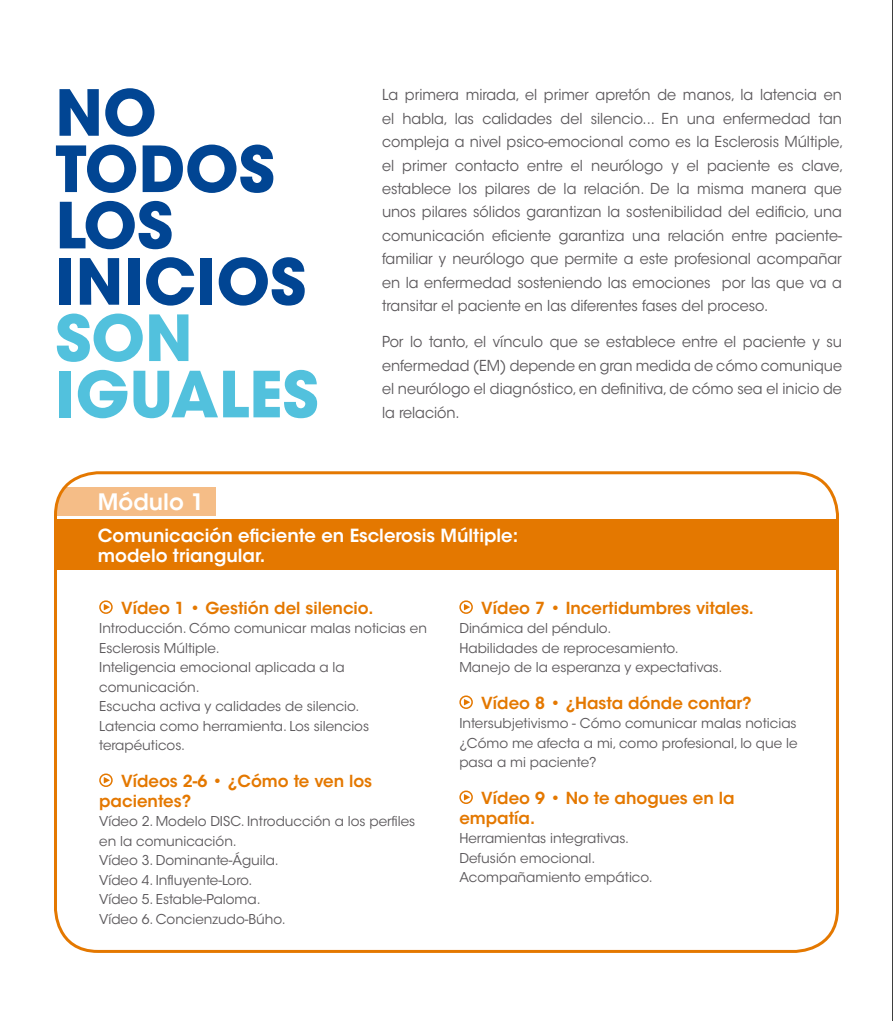
<style>
.page{position:relative;width:893px;height:1021px;background:#fff}
.page>*{position:absolute;margin:0;border:0;box-sizing:border-box;transform-origin:0 0}
.t1{font:700 63px/56.2px "ITC Avant Garde Std";color:#014593}
.t2{font:700 63px/56.2px "ITC Avant Garde Std";color:#52c1dd}
.t3{font:600 22.5px "ITC Avant Garde Std";color:#fff}
.t4{font:600 18px/19.5px "ITC Avant Garde Std";color:#fff}
.t5{font:600 16.5px/19.5px "ITC Avant Garde Std";color:#e47800}
.t6{font:15px/23.4px "ITC Avant Garde Std";color:#5b585b;text-align:justify;scale:.96 1}
.t7{font:13.5px/19.5px "ITC Avant Garde Std";color:#5b585b}
</style>
<div class="page">
<div style="left:56px;top:519px;width:781px;height:51px;background:#e47800"></div>
<div style="left:56px;top:487px;width:160px;height:29px;background:#f5bd87"></div>
<div style="left:54px;top:471px;width:785px;height:481px;border:3px solid #e47800;border-radius:43px"></div>
<div style="left:99px;top:600px;width:14px;height:14px;border:2px solid #e47800;border-radius:50%"></div>
<svg style="left:104px;top:604px;width:6px;height:6px"></svg>
<div style="left:99px;top:773px;width:14px;height:14px;border:2px solid #e47800;border-radius:50%"></div>
<svg style="left:104px;top:777px;width:6px;height:6px"></svg>
<div style="left:459px;top:600px;width:14px;height:14px;border:2px solid #e47800;border-radius:50%"></div>
<svg style="left:464px;top:604px;width:6px;height:6px"></svg>
<div style="left:459px;top:695px;width:14px;height:14px;border:2px solid #e47800;border-radius:50%"></div>
<svg style="left:464px;top:699px;width:6px;height:6px"></svg>
<div style="left:459px;top:790px;width:14px;height:14px;border:2px solid #e47800;border-radius:50%"></div>
<svg style="left:464px;top:794px;width:6px;height:6px"></svg>
<hr style="left:892px;top:0;width:1px;height:1020px;background:#000">
<h1 class="t1" style="left:55px;top:84px;width:252px">NO<br>TODOS<br>LOS<br>INICIOS</h1>
<h1 class="t2" style="left:55px;top:309px;width:265px">SON<br>IGUALES</h1>
<p class="t6" style="left:382px;top:83px;width:482px">La primera mirada, el primer apretón de manos, la latencia en el habla, las calidades del silencio... En una enfermedad tan compleja a nivel psico-emocional como es la Esclerosis Múltiple, el primer contacto entre el neurólogo y el paciente es clave, establece los pilares de la relación. De la misma manera que unos pilares sólidos garantizan la sostenibilidad del edificio, una comunicación eficiente garantiza una relación entre paciente&shy;familiar y neurólogo que permite a este profesional acompañar en la enfermedad sosteniendo las emociones por las que va a transitar el paciente en las diferentes fases del proceso.</p>
<p class="t6" style="left:382px;top:330px;width:481px">Por lo tanto, el vínculo que se establece entre el paciente y su enfermedad (EM) depende en gran medida de cómo comunique el neurólogo el diagnóstico, en definitiva, de cómo sea el inicio de la relación.</p>
<h2 class="t3" style="left:98px;top:487px;width:108px">Módulo 1</h2>
<p class="t4" style="left:98px;top:525px;width:422px">Comunicación eficiente en Esclerosis Múltiple: modelo triangular.</p>
<p class="t5" style="left:121px;top:598px;width:254px">Vídeo 1 • Gestión del silencio.</p>
<p class="t7" style="left:99px;top:619px;width:329px">Introducción. Cómo comunicar malas noticias en<br>Esclerosis Múltiple.<br>Inteligencia emocional aplicada a la comunicación.<br>Escucha activa y calidades de silencio.<br>Latencia como herramienta. Los silencios terapéuticos.</p>
<p class="t5" style="left:99px;top:771px;width:274px;text-indent:22px">Vídeos 2-6 • ¿Cómo te ven los pacientes?</p>
<p class="t7" style="left:99px;top:811px;width:318px">Vídeo 2. Modelo DISC. Introducción a los perfiles en la comunicación.<br>Vídeo 3. Dominante-Águila.<br>Vídeo 4. Influyente-Loro.<br>Vídeo 5. Estable-Paloma.<br>Vídeo 6. Concienzudo-Búho.</p>
<p class="t5" style="left:481px;top:598px;width:274px">Vídeo 7 • Incertidumbres vitales.</p>
<p class="t7" style="left:459px;top:619px;width:264px">Dinámica del péndulo.<br>Habilidades de reprocesamiento.<br>Manejo de la esperanza y expectativas.</p>
<p class="t5" style="left:481px;top:693px;width:272px">Vídeo 8 • ¿Hasta dónde contar?</p>
<p class="t7" style="left:459px;top:714px;width:340px;text-align:justify">Intersubjetivismo - Cómo comunicar malas noticias ¿Cómo me afecta a mi, como profesional, lo que le pasa a mi paciente?</p>
<p class="t5" style="left:459px;top:788px;width:277px;text-indent:22px">Vídeo 9 • No te ahogues en la empatía.</p>
<p class="t7" style="left:459px;top:828px;width:195px">Herramientas integrativas.<br>Defusión emocional.<br>Acompañamiento empático.</p>
</div>
